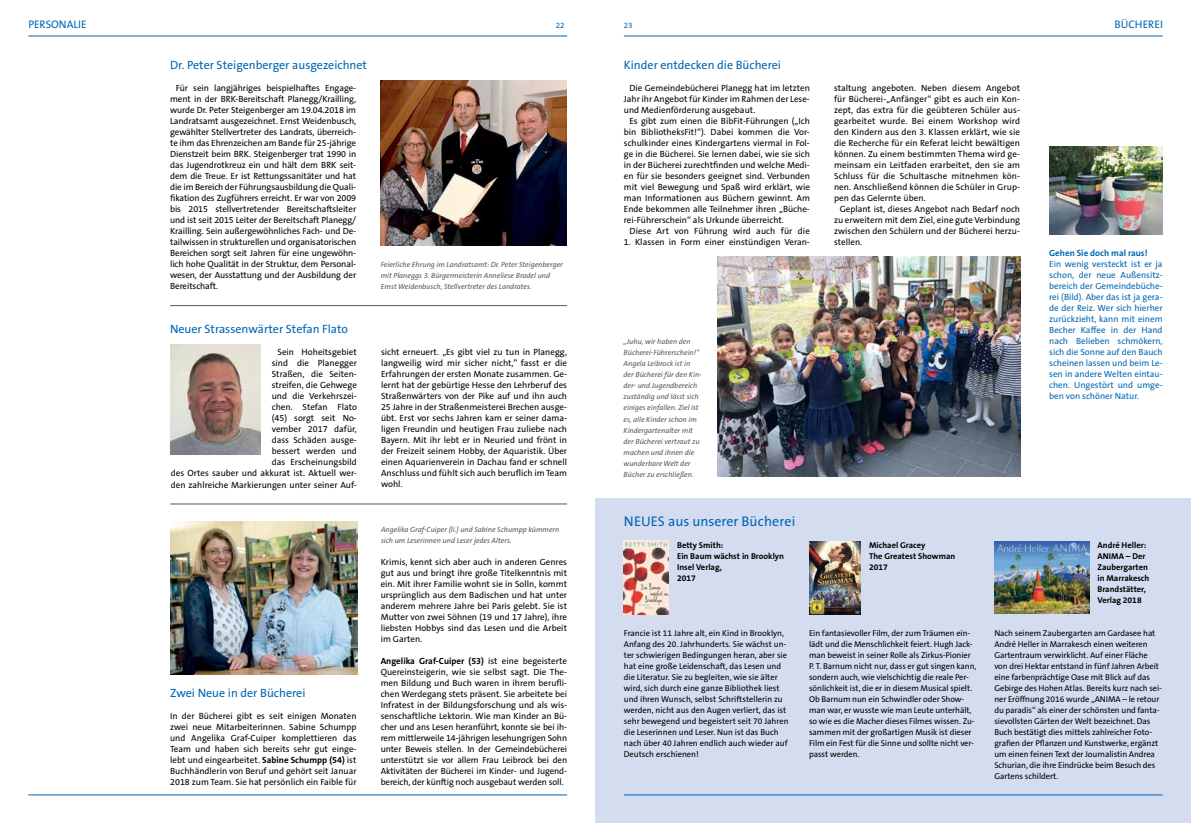
<style>
.page{position:relative;width:1191px;height:823px;background:#fff}
.page>*{position:absolute;margin:0;border:0;box-sizing:border-box;transform-origin:0 0}
.t1{font:14px "The Sans";color:#0066b3}
.t2{font:12px "The Sans B5 Plain";color:#0066b3}
.t3{font:11px "The Sans B5 Plain";color:#0066b3}
.t4{font:9px/11px "The Sans B5 Plain";color:#000;text-align:justify}
.t5{font:9px/11px "The Sans B5 Plain";color:#0066b3;text-align:justify}
.t6{font:700 9px "The Sans B7";color:#000}
.t7{font:700 9px "The Sans B7";color:#0066b3}
.t8{font:8.5px/11px "The Sans B5 Plain";letter-spacing:-.01em;color:#000}
.t9{font:700 8.5px/11px "The Sans B7";color:#000}
.t10{font:8px "The Sans B5 Plain";color:#0066b3}
.t11{font:italic 7.5px/11px "The Sans B5 Plain";color:#58595b}
.s1{font-family:"The Sans B7";font-weight:700}
.s2{font-family:"The Sans B5 Plain";font-weight:400}
</style>
<div class="page">
<div style="left:595px;top:498px;width:596px;height:324px;background:#d4dcf0"></div>
<hr style="left:624px;top:36px;width:538px;height:1px;background:#0066b3">
<hr style="left:28px;top:36px;width:539px;height:1px;background:#0066b3">
<hr style="left:28px;top:794px;width:539px;height:1px;background:#0066b3">
<hr style="left:170px;top:305px;width:397px;height:1px;background:#58595b">
<hr style="left:170px;top:503px;width:397px;height:1px;background:#58595b">
<img style="left:380px;top:80px;width:186px;height:165px">
<img style="left:171px;top:521px;width:186px;height:153px">
<img style="left:171px;top:344px;width:89px;height:110px">
<hr style="left:624px;top:794px;width:538px;height:1px;background:#0066b3">
<img style="left:809px;top:541px;width:51px;height:73px">
<img style="left:624px;top:540px;width:44px;height:74px">
<img style="left:994px;top:541px;width:95px;height:71px">
<img style="left:717px;top:256px;width:303px;height:220px">
<img style="left:1049px;top:146px;width:113px;height:88px">
<p class="t3" style="left:28px;top:19px;width:60px">PERSONALIE</p>
<p class="t10" style="left:556px;top:21px;width:10px">22</p>
<p class="t10" style="left:624px;top:21px;width:10px">23</p>
<h2 class="t2" style="left:170px;top:59px;width:198px">Dr. Peter Steigenberger ausgezeichnet</h2>
<p class="t4" style="left:170px;top:83px;width:188px;text-indent:6px">Für sein langjähriges beispielhaftes Engage&shy;ment in der BRK-Bereitschaft Planegg/Krailling, wurde Dr. Peter Steigenberger am 19.04.2018 im Landratsamt ausgezeichnet. Ernst Weidenbusch, gewählter Stellvertreter des Landrats, überreich&shy;te ihm das Ehrenzeichen am Bande für 25-jährige Dienstzeit beim BRK. Steigenberger trat 1990 in das Jugendrotkreuz ein und hält dem BRK seit&shy;dem die Treue. Er ist Rettungssanitäter und hat die im Bereich der Führungsausbildung die Quali&shy;fikation des Zugführers erreicht. Er war von 2009 bis 2015 stellvertretender Bereitschaftsleiter und ist seit 2015 Leiter der Bereitschaft Planegg/ Krailling. Sein außergewöhnliches Fach- und De&shy;tailwissen in strukturellen und organisatorischen Bereichen sorgt seit Jahren für eine ungewöhn&shy;lich hohe Qualität in der Struktur, dem Personal&shy;wesen, der Ausstattung und der Ausbildung der Bereitschaft.</p>
<h2 class="t2" style="left:170px;top:323px;width:179px">Neuer Strassenwärter Stefan Flato</h2>
<p class="t11" style="left:381px;top:259px;width:184px">Feierliche Ehrung im Landratsamt: Dr. Peter Steigenberger mit Planeggs 3. Bürgermeisterin Anneliese Bradel und<br>Ernst Weidenbusch, Stellvertreter des Landrates.</p>
<p class="t4" style="left:171px;top:347px;width:188px;text-align:right">Sein Hoheitsgebiet<br>sind die Planegger<br>Straßen, die Seiten-<br>streifen, die Gehwege<br>und die Verkehrszei-<br>chen. Stefan Flato<br>(45) sorgt seit No-<br>vember 2017 dafür,<br>dass Schäden ausge-<br>bessert werden und<br>das Erscheinungsbild<br>des Ortes sauber und akkurat ist. Aktuell wer&shy;den zahlreiche Markierungen unter seiner Auf-</p>
<p class="t4" style="left:381px;top:347px;width:188px">sicht erneuert. „Es gibt viel zu tun in Planegg, langweilig wird mir sicher nicht,” fasst er die Erfahrungen der ersten Monate zusammen. Ge&shy;lernt hat der gebürtige Hesse den Lehrberuf des Straßenwärters von der Pike auf und ihn auch 25 Jahre in der Straßenmeisterei Brechen ausge&shy;übt. Erst vor sechs Jahren kam er seiner dama&shy;ligen Freundin und heutigen Frau zuliebe nach Bayern. Mit ihr lebt er in Neuried und frönt in der Freizeit seinem Hobby, der Aquaristik. Über einen Aquarienverein in Dachau fand er schnell Anschluss und fühlt sich auch beruflich im Team wohl.</p>
<h2 class="t2" style="left:624px;top:59px;width:159px">Kinder entdecken die Bücherei</h2>
<p class="t4" style="left:624px;top:83px;width:188px;text-indent:6px">Die Gemeindebücherei Planegg hat im letzten Jahr ihr Angebot für Kinder im Rahmen der Lese&shy;und Medienförderung ausgebaut.</p>
<p class="t4" style="left:624px;top:116px;width:188px;text-indent:6px">Es gibt zum einen die BibFit-Führungen („Ich bin BibliotheksFit!“). Dabei kommen die Vor&shy;schulkinder eines Kindergartens viermal in Fol&shy;ge in die Bücherei. Sie lernen dabei, wie sie sich in der Bücherei zurechtfinden und welche Medi&shy;en für sie besonders geeignet sind. Verbunden mit viel Bewegung und Spaß wird erklärt, wie man Informationen aus Büchern gewinnt. Am Ende bekommen alle Teilnehmer ihren „Büche&shy;rei-Führerschein“ als Urkunde überreicht.</p>
<p class="t4" style="left:629px;top:226px;width:182px">Diese Art von Führung wird auch für die</p>
<p class="t4" style="left:624px;top:237px;width:188px">1. Klassen in Form einer einstündigen Veran-</p>
<p class="t11" style="left:623px;top:336px;width:80px">„Juhu, wir haben den<br>Bücherei-Führerschein!“<br>Angela Leibrock ist in der Bücherei für den Kin&shy;der- und Jugendbereich zuständig und lässt sich einiges einfallen. Ziel ist es, alle Kinder schon im<br>Kindergartenalter mit der Bücherei vertraut zu machen und ihnen die wunderbare Welt der<br>Bücher zu erschließen.</p>
<p class="t4" style="left:834px;top:83px;width:188px">staltung angeboten. Neben diesem Angebot für Bücherei-„Anfänger“ gibt es auch ein Kon&shy;zept, das extra für die geübteren Schüler aus&shy;gearbeitet wurde. Bei einem Workshop wird den Kindern aus den 3. Klassen erklärt, wie sie die Recherche für ein Referat leicht bewältigen können. Zu einem bestimmten Thema wird ge&shy;meinsam ein Leitfaden erarbeitet, den sie am Schluss für die Schultasche mitnehmen kön&shy;nen. Anschließend können die Schüler in Grup&shy;pen das Gelernte üben.</p>
<p class="t4" style="left:834px;top:204px;width:188px;text-indent:6px">Geplant ist, dieses Angebot nach Bedarf noch zu erweitern mit dem Ziel, eine gute Verbindung zwischen den Schülern und der Bücherei herzu&shy;stellen.</p>
<p class="t3" style="left:1114px;top:19px;width:50px">BÜCHEREI</p>
<p class="t7" style="left:1049px;top:248px;width:100px">Gehen Sie doch mal raus!</p>
<p class="t5" style="left:1049px;top:259px;width:115px">Ein wenig versteckt ist er ja schon, der neue Außensitz&shy;bereich der Gemeindebüche&shy;rei (Bild). Aber das ist ja gera&shy;de der Reiz. Wer sich hierher zurückzieht, kann mit einem Becher Kaffee in der Hand nach Belieben schmökern, sich die Sonne auf den Bauch scheinen lassen und beim Le&shy;sen in andere Welten eintau&shy;chen. Ungestört und umge&shy;ben von schöner Natur.</p>
<h2 class="t2" style="left:170px;top:686px;width:137px">Zwei Neue in der Bücherei</h2>
<p class="t4" style="left:170px;top:710px;width:188px">In der Bücherei gibt es seit einigen Monaten zwei neue Mitarbeiterinnen. Sabine Schumpp und Angelika Graf-Cuiper komplettieren das Team und haben sich bereits sehr gut einge&shy;lebt und eingearbeitet. <span class="s1">Sabine Schumpp (54)</span> ist Buchhändlerin von Beruf und gehört seit Januar 2018 zum Team. Sie hat persönlich ein Faible für</p>
<p class="t11" style="left:381px;top:523px;width:180px">Angelika Graf-Cuiper (li.) und Sabine Schumpp kümmern sich um Leserinnen und Leser jedes Alters.</p>
<p class="t4" style="left:381px;top:556px;width:188px">Krimis, kennt sich aber auch in anderen Genres gut aus und bringt ihre große Titelkenntnis mit ein. Mit ihrer Familie wohnt sie in Solln, kommt ursprünglich aus dem Badischen und hat unter anderem mehrere Jahre bei Paris gelebt. Sie ist Mutter von zwei Söhnen (19 und 17 Jahre), ihre liebsten Hobbys sind das Lesen und die Arbeit im Garten.</p>
<p class="t6" style="left:381px;top:655px;width:188px">Angelika Graf-Cuiper (53) <span class="s2">ist eine begeisterte</span></p>
<p class="t4" style="left:381px;top:666px;width:188px">Quereinsteigerin, wie sie selbst sagt. Die The&shy;men Bildung und Buch waren in ihrem berufli&shy;chen Werdegang stets präsent. Sie arbeitete bei Infratest in der Bildungsforschung und als wis&shy;senschaftliche Lektorin. Wie man Kinder an Bü&shy;cher und ans Lesen heranführt, konnte sie bei ih&shy;rem mittlerweile 14-jährigen lesehungrigen Sohn unter Beweis stellen. In der Gemeindebücherei unterstützt sie vor allem Frau Leibrock bei den Aktivitäten der Bücherei im Kinder- und Jugend&shy;bereich, der künftig noch ausgebaut werden soll.</p>
<h1 class="t1" style="left:624px;top:509px;width:173px">NEUES aus unserer Bücherei</h1>
<p class="t9" style="left:677px;top:539px;width:108px">Betty Smith:<br>Ein Baum wächst in Brooklyn<br>Insel Verlag,<br>2017</p>
<p class="t9" style="left:869px;top:539px;width:88px">Michael Gracey<br>The Greatest Showman<br>2017</p>
<p class="t8" style="left:624px;top:627px;width:166px">Francie ist 11 Jahre alt, ein Kind in Brooklyn, Anfang des 20. Jahrhunderts. Sie wächst un&shy;ter schwierigen Bedingungen heran, aber sie hat eine große Leidenschaft, das Lesen und die Literatur. Sie zu begleiten, wie sie älter wird, sich durch eine ganze Bibliothek liest und ihren Wunsch, selbst Schriftstellerin zu werden, nicht aus den Augen verliert, das ist sehr bewegend und begeistert seit 70 Jahren die Leserinnen und Leser. Nun ist das Buch nach über 40 Jahren endlich auch wieder auf Deutsch erschienen!</p>
<p class="t8" style="left:809px;top:627px;width:169px">Ein fantasievoller Film, der zum Träumen ein&shy;lädt und die Menschlichkeit feiert. Hugh Jack&shy;man beweist in seiner Rolle als Zirkus-Pionier P. T. Barnum nicht nur, dass er gut singen kann, sondern auch, wie vielschichtig die reale Per&shy;sönlichkeit ist, die er in diesem Musical spielt.<br>Ob Barnum nun ein Schwindler oder Show&shy;man war, er wusste wie man Leute unterhält, so wie es die Macher dieses Filmes wissen. Zu&shy;sammen mit der großartigen Musik ist dieser Film ein Fest für die Sinne und sollte nicht ver&shy;passt werden.</p>
<p class="t9" style="left:1097px;top:539px;width:53px">André Heller:<br>ANIMA – Der<br>Zaubergarten in Marrakesch<br>Brandstätter,<br>Verlag 2018</p>
<p class="t8" style="left:994px;top:627px;width:169px">Nach seinem Zaubergarten am Gardasee hat André Heller in Marrakesch einen weiteren Gartentraum verwirklicht. Auf einer Fläche von drei Hektar entstand in fünf Jahren Arbeit eine farbenprächtige Oase mit Blick auf das Gebirge des Hohen Atlas. Bereits kurz nach sei&shy;ner Eröffnung 2016 wurde „ANIMA – le retour du paradis“ als einer der schönsten und fanta&shy;sievollsten Gärten der Welt bezeichnet. Das Buch bestätigt dies mittels zahlreicher Foto&shy;grafien der Pflanzen und Kunstwerke, ergänzt um einen feinen Text der Journalistin Andrea Schurian, die ihre Eindrücke beim Besuch des Gartens schildert.</p>
</div>
